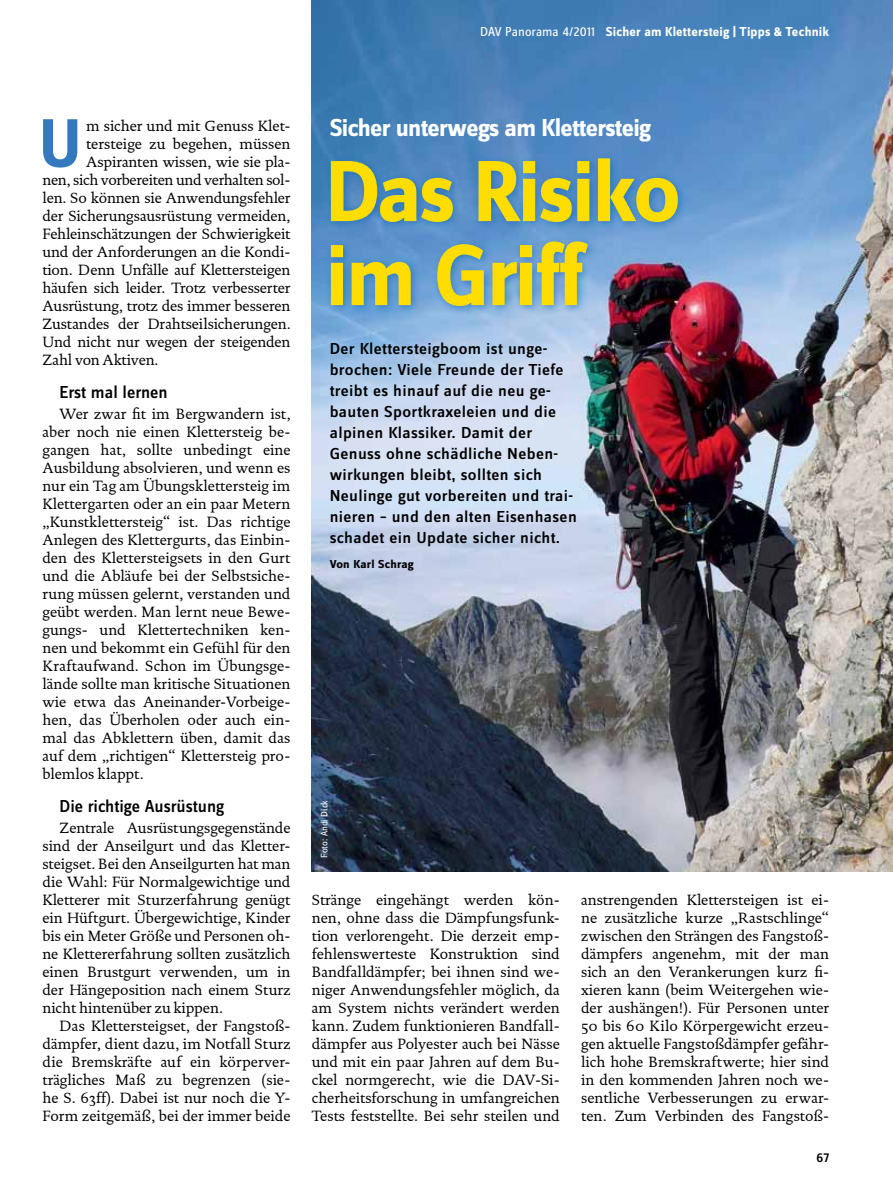
<style>
.page{position:relative;width:893px;height:1191px;background:#fff}
.page>*{position:absolute;margin:0;border:0;box-sizing:border-box;transform-origin:0 0}
.t1{font:700 90px/84px "Zine Sans Dis";letter-spacing:-.025em;color:#fd0}
.t2{font:700 71.4px "Zine Sans Dis";color:#3479be}
.t3{font:700 25.5px "Zine Sans Dis";letter-spacing:-.025em;color:#fff}
.t4{font:500 18px "Zine Sans Dis";color:#000}
.t5{font:500 16.5px/21px "Zine Sans Dis";letter-spacing:.02em;color:#000;scale:1.05 1}
.t6{font:15px/18px "DTL Documenta ST";letter-spacing:-.01em;color:#000;text-align:justify}
.t7{font:700 13.5px "Zine Sans Dis";letter-spacing:.015em;color:#fff}
.t8{font:500 13.5px "Zine Sans Dis";color:#000}
.t9{font:700 12px "Zine Sans Dis";letter-spacing:.015em;color:#000;scale:1.05 1}
.t10{font:9.75px "Zine Sans Dis";color:#fff}
.s1{font-weight:400}
</style>
<div class="page">
<img style="left:312px;top:0;width:581px;height:872px">
<div style="left:325px;top:152px;width:363px;height:164px;background:#0066b3;opacity:.55"></div>
<p class="t7" style="left:480px;top:25px;width:351px"><span class="s1">DAV Panorama 4/2011</span> Sicher am Klettersteig | Tipps &amp; Technik</p>
<p class="t6" style="left:86px;top:117px;width:206px">m sicher und mit Genuss Klet-</p>
<p class="t6" style="left:86px;top:135px;width:206px">tersteige zu begehen, müssen</p>
<p class="t6" style="left:86px;top:153px;width:206px">Aspiranten wissen, wie sie pla-</p>
<p class="t6" style="left:43px;top:171px;width:250px">nen, sich vorbereiten und verhalten sol-</p>
<p class="t6" style="left:43px;top:189px;width:249px">len. So können sie Anwendungsfehler</p>
<p class="t6" style="left:43px;top:207px;width:249px">der Sicherungsausrüstung vermeiden,</p>
<p class="t6" style="left:43px;top:225px;width:250px">Fehleinschätzungen der Schwierigkeit</p>
<p class="t6" style="left:43px;top:243px;width:250px">und der Anforderungen an die Kondi-</p>
<p class="t6" style="left:43px;top:261px;width:249px">tion. Denn Unfälle auf Klettersteigen</p>
<p class="t6" style="left:43px;top:279px;width:250px">häufen sich leider. Trotz verbesserter</p>
<p class="t6" style="left:43px;top:297px;width:249px">Ausrüstung, trotz des immer besseren</p>
<p class="t6" style="left:43px;top:315px;width:249px">Zustandes der Drahtseilsicherungen.</p>
<p class="t6" style="left:43px;top:333px;width:249px">Und nicht nur wegen der steigenden</p>
<p class="t6" style="left:43px;top:351px;width:117px">Zahl von Aktiven.</p>
<p class="t4" style="left:60px;top:382px;width:110px">Erst mal lernen</p>
<p class="t6" style="left:43px;top:405px;width:250px;text-indent:17px">Wer zwar fit im Bergwandern ist, aber noch nie einen Klettersteig be&shy;gangen hat, sollte unbedingt eine Ausbildung absolvieren, und wenn es nur ein Tag am Übungsklettersteig im Klettergarten oder an ein paar Metern „Kunstklettersteig“ ist. Das richtige Anlegen des Klettergurts, das Einbin&shy;den des Klettersteigsets in den Gurt und die Abläufe bei der Selbstsiche&shy;rung müssen gelernt, verstanden und geübt werden. Man lernt neue Bewe&shy;gungs- und Klettertechniken ken&shy;nen und bekommt ein Gefühl für den Kraftaufwand. Schon im Übungsge&shy;lände sollte man kritische Situationen wie etwa das Aneinander-Vorbeige&shy;hen, das Überholen oder auch ein&shy;mal das Abklettern üben, damit das auf dem „richtigen“ Klettersteig pro&shy;blemlos klappt.</p>
<p class="t4" style="left:60px;top:796px;width:166px">Die richtige Ausrüstung</p>
<p class="t6" style="left:43px;top:819px;width:250px;text-indent:17px">Zentrale Ausrüstungsgegenstände sind der Anseilgurt und das Kletter&shy;steigset. Bei den Anseilgurten hat man die Wahl: Für Normalgewichtige und Kletterer mit Sturzerfahrung genügt ein Hüftgurt. Übergewichtige, Kinder bis ein Meter Größe und Personen oh&shy;ne Klettererfahrung sollten zusätzlich einen Brustgurt verwenden, um in der Hängeposition nach einem Sturz nicht hintenüber zu kippen.</p>
<p class="t6" style="left:43px;top:1017px;width:250px;text-indent:17px">Das Klettersteigset, der Fangstoß&shy;dämpfer, dient dazu, im Notfall Sturz die Bremskräfte auf ein körperver&shy;trägliches Maß zu begrenzen (sie&shy;he S. 63ff). Dabei ist nur noch die Y-Form zeitgemäß, bei der immer beide</p>
<h2 class="t2" style="left:39px;top:105px;width:44px">U</h2>
<h3 class="t3" style="left:330px;top:114px;width:323px">Sicher unterwegs am Klettersteig</h3>
<h1 class="t1" style="left:325px;top:155px;width:357px">Das Risiko im Griff</h1>
<p class="t5" style="left:330px;top:338px;width:237px">Der Klettersteigboom ist unge&shy;brochen: Viele Freunde der Tiefe treibt es hinauf auf die neu ge&shy;bauten Sportkraxeleien und die alpinen Klassiker. Damit der<br>Genuss ohne schädliche Neben&shy;wirkungen bleibt, sollten sich<br>Neulinge gut vorbereiten und trai&shy;nieren – und den alten Eisenhasen schadet ein Update sicher nicht.</p>
<p class="t9" style="left:330px;top:557px;width:81px">Von Karl Schrag</p>
<p class="t10" style="left:319px;top:857px;width:59px;rotate:-90deg">Foto: Andi Dick</p>
<p class="t6" style="left:312px;top:891px;width:250px">Stränge eingehängt werden kön&shy;nen, ohne dass die Dämpfungsfunk&shy;tion verlorengeht. Die derzeit emp&shy;fehlenswerteste Konstruktion sind Bandfalldämpfer; bei ihnen sind we&shy;niger Anwendungsfehler möglich, da am System nichts verändert werden kann. Zudem funktionieren Bandfall&shy;dämpfer aus Polyester auch bei Nässe und mit ein paar Jahren auf dem Bu&shy;ckel normgerecht, wie die DAV-Si&shy;cherheitsforschung in umfangreichen Tests feststellte. Bei sehr steilen und</p>
<p class="t6" style="left:581px;top:891px;width:250px">anstrengenden Klettersteigen ist ei&shy;ne zusätzliche kurze „Rastschlinge“ zwischen den Strängen des Fangstoß&shy;dämpfers angenehm, mit der man sich an den Verankerungen kurz fi&shy;xieren kann (beim Weitergehen wie&shy;der aushängen!). Für Personen unter 50 bis 60 Kilo Körpergewicht erzeu&shy;gen aktuelle Fangstoßdämpfer gefähr&shy;lich hohe Bremskraftwerte; hier sind in den kommenden Jahren noch we&shy;sentliche Verbesserungen zu erwar&shy;ten. Zum Verbinden des Fangstoß-</p>
<p class="t8" style="left:817px;top:1150px;width:14px">67</p>
</div>
